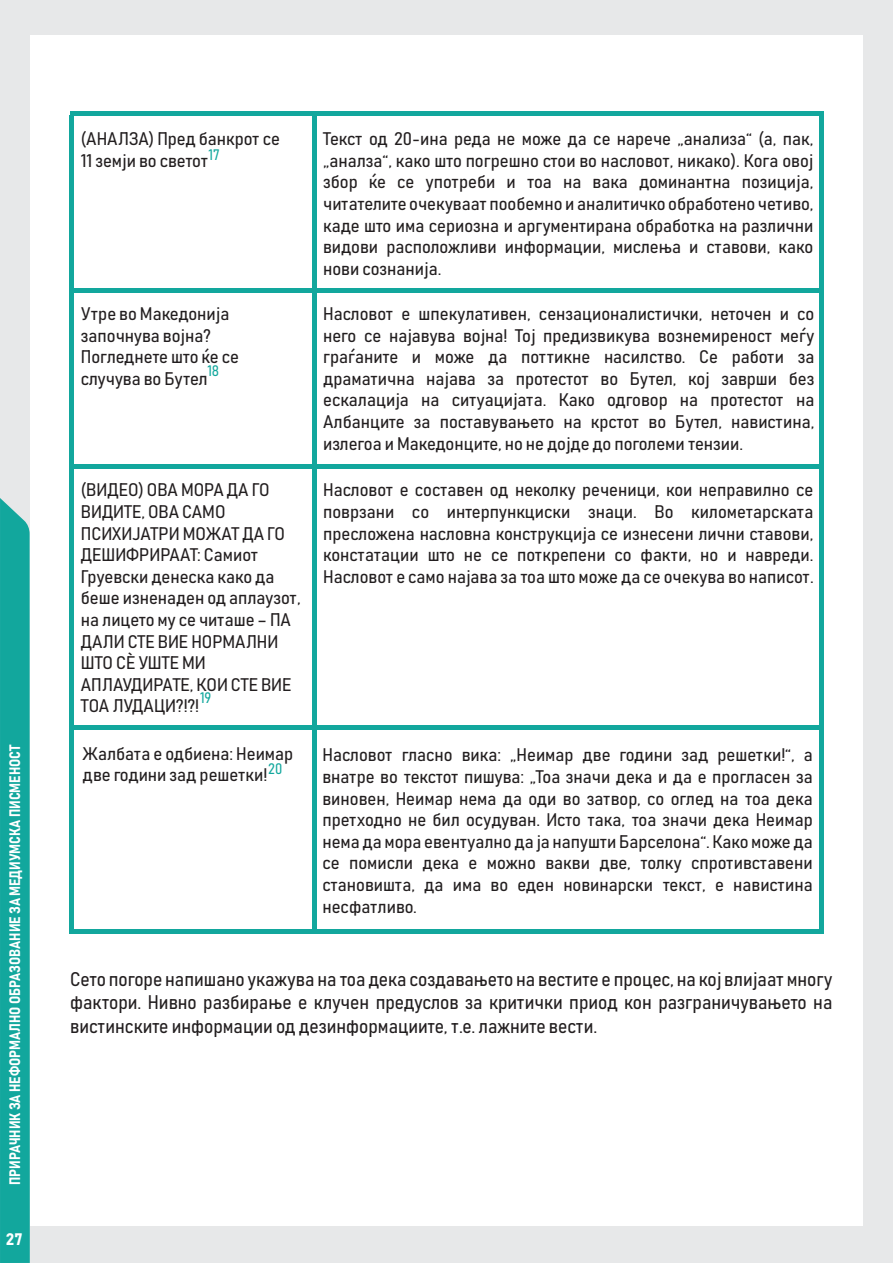
<style>
.page{position:relative;width:893px;height:1263px;background:#fff}
.page>*{position:absolute;margin:0;border:0;box-sizing:border-box;transform-origin:0 0}
.t1{font:19.5px/23.4px "Bahnschrift";color:#231f20;text-align:justify}
.t2{font:18px/21.6px "Bahnschrift";color:#231f20;scale:1.06 1}
.t3{font:16.5px "Bahnschrift";color:#fff}
.t4{font:15px "Bahnschrift";color:#fff}
.t5{font:15px "Bahnschrift";color:#12a79d}
</style>
<div class="page">
<div style="left:0;top:0;width:893px;height:34px;background:#e7e8e9"></div>
<div style="left:0;top:34px;width:30px;height:1229px;background:#e7e8e9"></div>
<div style="left:863px;top:0;width:30px;height:1263px;background:#e7e8e9"></div>
<div style="left:1px;top:1226px;width:891px;height:37px;background:#e7e8e9"></div>
<div style="left:0;top:498px;width:30px;height:765px;background:#12a79d"></div>
<hr style="left:70px;top:289px;width:753px;height:4px;background:#12a79d">
<div style="left:70px;top:111px;width:753px;height:5px;background:#12a79d"></div>
<hr style="left:70px;top:464px;width:753px;height:4px;background:#12a79d">
<hr style="left:70px;top:115px;width:4px;height:818px;background:#12a79d">
<hr style="left:312px;top:115px;width:4px;height:817px;background:#12a79d">
<hr style="left:819px;top:115px;width:4px;height:818px;background:#12a79d">
<div style="left:70px;top:725px;width:753px;height:5px;background:#12a79d"></div>
<hr style="left:70px;top:929px;width:753px;height:4px;background:#12a79d">
<p class="t4" style="left:5px;top:1185px;width:442px;rotate:-90deg">ПРИРАЧНИК ЗА НЕФОРМАЛНО ОБРАЗОВАНИЕ ЗА МЕДИУМСКА ПИСМЕНОСТ</p>
<p class="t3" style="left:6px;top:1228px;width:18px">27</p>
<p class="t2" style="left:81px;top:128px;width:189px">(АНАЛЗА) Пред банкрот се<br>11 земји во светот</p>
<p class="t2" style="left:323px;top:128px;width:464px;text-align:justify">Текст од 20-ина реда не може да се нарече „анализа“ (а, пак, „аналза“, како што погрешно стои во насловот, никако). Кога овој збор ќе се употреби и тоа на вака доминантна позиција, читателите очекуваат пообемно и аналитичко обработено четиво, каде што има сериозна и аргументирана обработка на различни видови расположливи информации, мислења и ставови, како нови сознанија.</p>
<p class="t5" style="left:209px;top:145px;width:13px">17</p>
<p class="t2" style="left:81px;top:303px;width:151px">Утре во Македонија започнува војна?<br>Погледнете што ќе се случува во Бутел</p>
<p class="t2" style="left:323px;top:303px;width:465px;text-align:justify">Насловот е шпекулативен, сензационалистички, неточен и со него се најавува војна! Тој предизвикува вознемиреност меѓу граѓаните и може да поттикне насилство. Се работи за драматична најава за протестот во Бутел, кој заврши без ескалација на ситуацијата. Како одговор на протестот на Албанците за поставувањето на крстот во Бутел, навистина, излегоа и Македонците, но не дојде до поголеми тензии.</p>
<p class="t5" style="left:207px;top:362px;width:13px">18</p>
<p class="t2" style="left:81px;top:479px;width:209px">(ВИДЕО) ОВА МОРА ДА ГО<br>ВИДИТЕ, ОВА САМО<br>ПСИХИЈАТРИ МОЖАТ ДА ГО<br>ДЕШИФРИРААТ: Самиот<br>Груевски денеска како да беше изненаден од аплаузот, на лицето му се читаше – ПА<br>ДАЛИ СТЕ ВИЕ НОРМАЛНИ<br>ШТО СЀ УШТЕ МИ<br>АПЛАУДИРАТЕ, КОИ СТЕ ВИЕ<br>ТОА ЛУДАЦИ?!?!</p>
<p class="t2" style="left:323px;top:479px;width:464px;text-align:justify">Насловот е составен од неколку реченици, кои неправилно се поврзани со интерпункциски знаци. Во километарската пресложена насловна конструкција се изнесени лични ставови, констатации што не се поткрепени со факти, но и навреди.<br>Насловот е само најава за тоа што може да се очекува во написот.</p>
<p class="t2" style="left:83px;top:742px;width:200px">Жалбата е одбиена: Неимар две години зад решетки!</p>
<p class="t2" style="left:322px;top:744px;width:464px;text-align:justify">Насловот гласно вика: „Неимар две години зад решетки!“, а внатре во текстот пишува: „Тоа значи дека и да е прогласен за виновен, Неимар нема да оди во затвор, со оглед на тоа дека претходно не бил осудуван. Исто така, тоа значи дека Неимар нема да мора евентуално да ја напушти Барселона“. Како може да се помисли дека е можно вакви две, толку спротивставени становишта, да има во еден новинарски текст, е навистина несфатливо.</p>
<p class="t5" style="left:200px;top:689px;width:13px">19</p>
<p class="t5" style="left:268px;top:759px;width:16px">20</p>
<p class="t1" style="left:70px;top:967px;width:764px">Сето погоре напишано укажува на тоа дека создавањето на вестите е процес, на кој влијаат многу фактори. Нивно разбирање е клучен предуслов за критички приод кон разграничувањето на вистинските информации од дезинформациите, т.е. лажните вести.</p>
</div>
